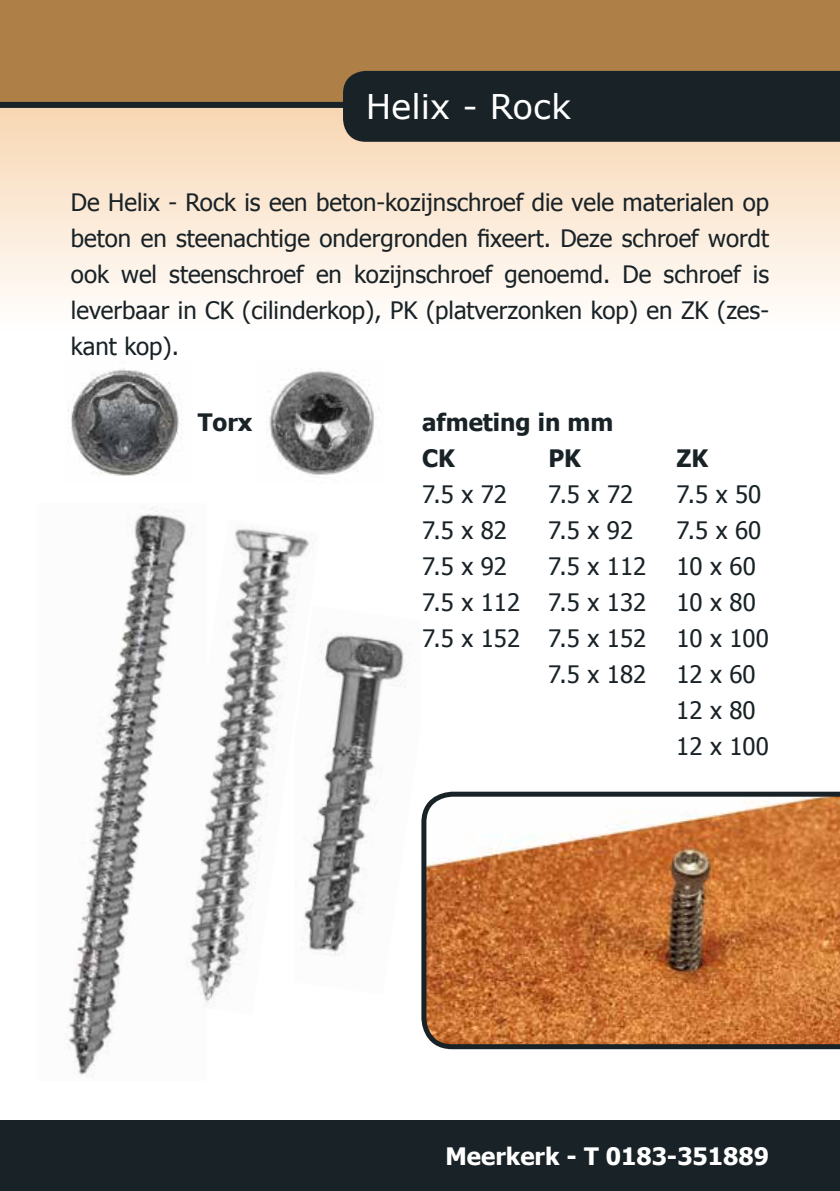
<style>
.page{position:relative;width:840px;height:1191px;background:#fff}
.page>*{position:absolute;margin:0;border:0;box-sizing:border-box;transform-origin:0 0}
.t1{font:34px "Verdana";color:#fff}
.t2{font:24px/36px "Tahoma";color:#192226;text-align:justify}
.t3{font:700 24px/36px "Tahoma";color:#192226}
.t4{font:700 24px "Tahoma";color:#fff}
</style>
<div class="page">
<img style="left:66px;top:507px;width:111px;height:570px">
<div style="left:0;top:0;width:839px;height:106px;background:#ae8048"></div>
<div style="left:0;top:106px;width:839px;height:227px;background:linear-gradient(to bottom,#f7d7b2,#fff)"></div>
<div style="left:0;top:1120px;width:839px;height:71px;background:#192226"></div>
<svg style="left:421px;top:791px;width:418px;height:258px;background:#c3804f"></svg>
<img style="left:68px;top:369px;width:115px;height:107px">
<div style="left:0;top:102px;width:473px;height:6px;background:#192226"></div>
<div style="left:343px;top:71px;width:496px;height:71px;background:#192226"></div>
<img style="left:161px;top:519px;width:155px;height:495px">
<img style="left:269px;top:371px;width:110px;height:104px">
<img style="left:294px;top:605px;width:112px;height:389px">
<h1 class="t1" style="left:365px;top:85px;width:207px">Helix - Rock</h1>
<p class="t2" style="left:71px;top:183px;width:699px">De Helix - Rock is een beton-kozijnschroef die vele materialen op beton en steenachtige ondergronden fixeert. Deze schroef wordt ook wel steenschroef en kozijnschroef genoemd. De schroef is leverbaar in CK (cilinderkop), PK (platverzonken kop) en ZK (zes&shy;kant kop).</p>
<p class="t3" style="left:198px;top:403px;width:56px">Torx</p>
<p class="t3" style="left:422px;top:403px;width:192px">afmeting in mm<br>CK</p>
<p class="t3" style="left:548px;top:439px;width:34px">PK</p>
<p class="t3" style="left:676px;top:439px;width:33px">ZK</p>
<p class="t2" style="left:422px;top:475px;width:86px">7.5 x 72</p>
<p class="t2" style="left:548px;top:475px;width:86px">7.5 x 72</p>
<p class="t2" style="left:676px;top:475px;width:86px">7.5 x 50</p>
<p class="t2" style="left:422px;top:511px;width:86px">7.5 x 82</p>
<p class="t2" style="left:548px;top:511px;width:86px">7.5 x 92</p>
<p class="t2" style="left:676px;top:511px;width:86px">7.5 x 60</p>
<p class="t2" style="left:422px;top:547px;width:86px">7.5 x 92</p>
<p class="t2" style="left:548px;top:547px;width:99px">7.5 x 112</p>
<p class="t2" style="left:676px;top:547px;width:81px">10 x 60</p>
<p class="t2" style="left:422px;top:583px;width:225px">7.5 x 112 7.5 x 132</p>
<p class="t2" style="left:676px;top:583px;width:81px">10 x 80</p>
<p class="t2" style="left:422px;top:619px;width:225px">7.5 x 152 7.5 x 152</p>
<p class="t2" style="left:676px;top:619px;width:94px">10 x 100</p>
<p class="t2" style="left:548px;top:655px;width:99px">7.5 x 182</p>
<p class="t2" style="left:676px;top:655px;width:94px;text-align:left">12 x 60<br>12 x 80<br>12 x 100</p>
<p class="t4" style="left:445px;top:1139px;width:325px">Meerkerk - T 0183-351889</p>
</div>
